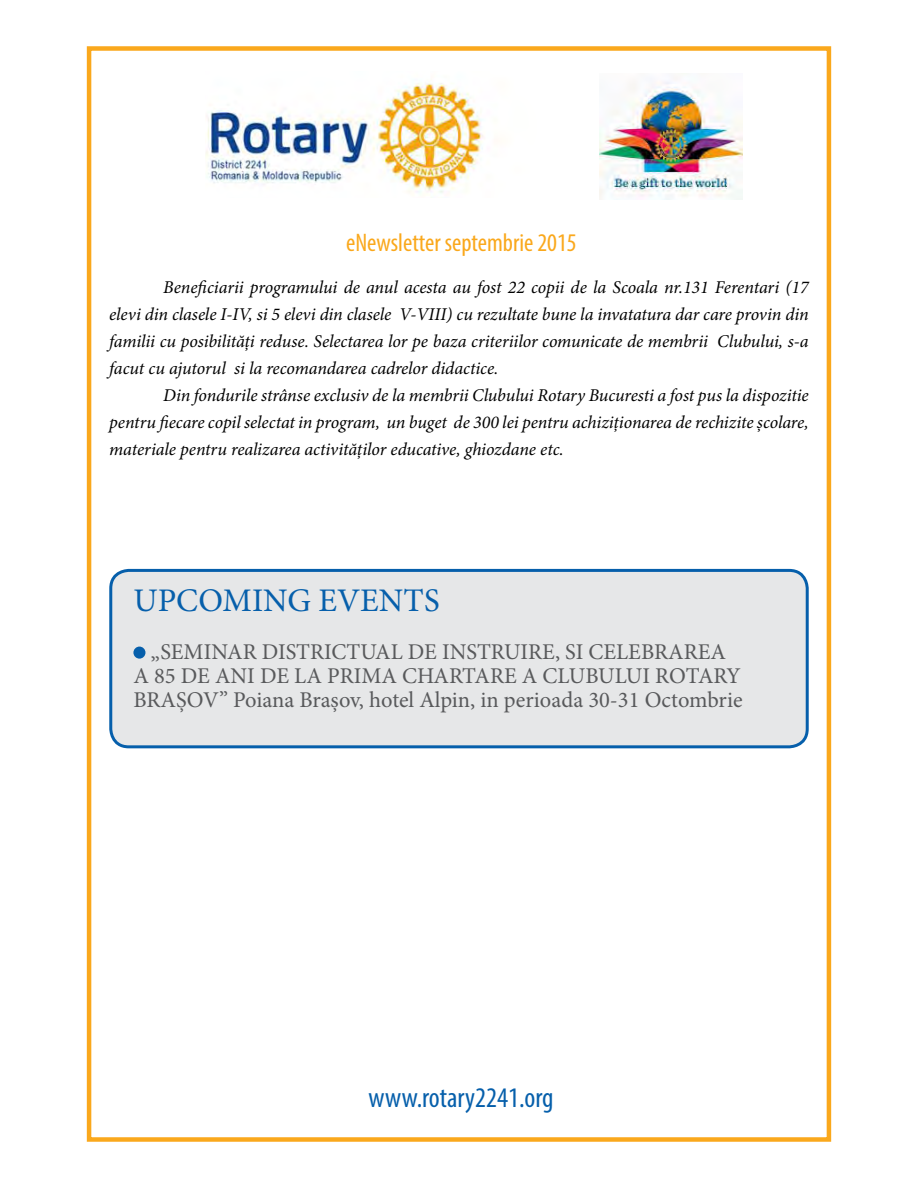
<style>
.page{position:relative;width:918px;height:1188px;background:#fff}
.page>*{position:absolute;margin:0;border:0;box-sizing:border-box;transform-origin:0 0}
.t1{font:33px "Minion Pro";color:#065fab}
.t2{font:condensed 28.5px "Myriad Pro";color:#065fab}
.t3{font:condensed 25.5px "Myriad Pro";color:#faa81c}
.t4{font:22.5px/24px "Minion Pro";color:#58595b;text-align:center}
.t5{font:italic 18px/27px "Minion Pro";letter-spacing:-.005em;color:#000;text-align:justify}
</style>
<div class="page">
<div style="left:87px;top:46px;width:744px;height:1096px;border:4px solid #faa81c"></div>
<img style="left:206px;top:82px;width:277px;height:111px">
<img style="left:599px;top:82px;width:143px;height:118px">
<div style="left:111px;top:570px;width:696px;height:177px;background:#e6e7e8;border-radius:18px"></div>
<div style="left:109px;top:569px;width:700px;height:179px;border:3px solid #065fab;border-radius:18px"></div>
<div style="left:133px;top:647px;width:12px;height:12px;background:#065fab;border-radius:50%"></div>
<h3 class="t3" style="left:346px;top:227px;width:232px">eNewsletter septembrie 2015</h3>
<p class="t5" style="left:109px;top:274px;width:701px;text-indent:54px">Beneficiarii programului de anul acesta au fost 22 copii de la Scoala nr.131 Ferentari (17 elevi din clasele I-IV, si 5 elevi din clasele V-VIII) cu rezultate bune la invatatura dar care provin din familii cu posibilități reduse. Selectarea lor pe baza criteriilor comunicate de membrii Clubului, s-a facut cu ajutorul si la recomandarea cadrelor didactice.</p>
<p class="t5" style="left:109px;top:382px;width:701px;text-indent:54px">Din fondurile strânse exclusiv de la membrii Clubului Rotary Bucuresti a fost pus la dispozitie pentru fiecare copil selectat in program, un buget de 300 lei pentru achiziționarea de rechizite școlare, materiale pentru realizarea activităților educative, ghiozdane etc.</p>
<h1 class="t1" style="left:133px;top:578px;width:308px">UPCOMING EVENTS</h1>
<p class="t4" style="left:133px;top:640px;width:611px">„SEMINAR DISTRICTUAL DE INSTRUIRE, SI CELEBRAREA<br>A 85 DE ANI DE LA PRIMA CHARTARE A CLUBULUI ROTARY<br>BRAȘOV” Poiana Brașov, hotel Alpin, in perioada 30-31 Octombrie</p>
<h2 class="t2" style="left:368px;top:1080px;width:187px">www.rotary2241.org</h2>
</div>
